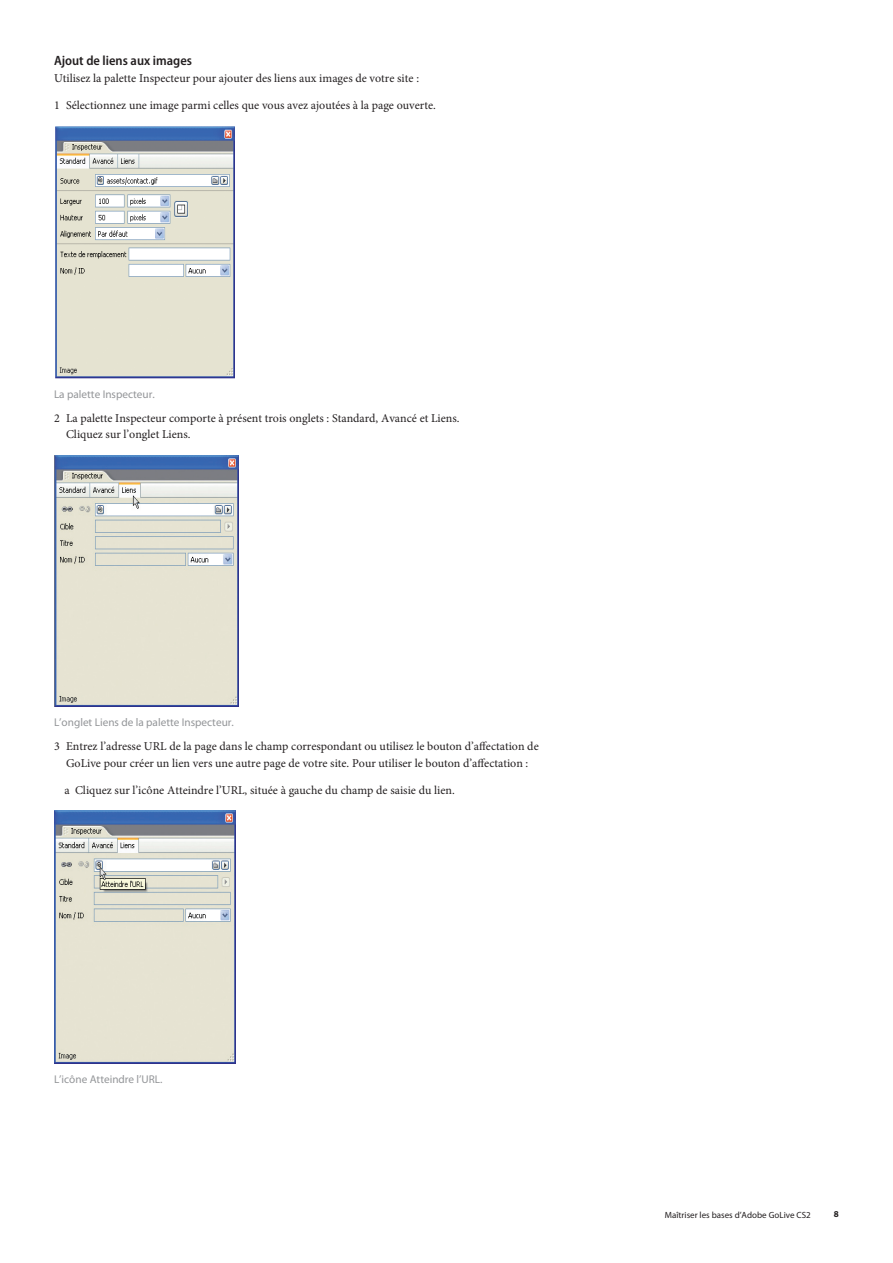
<style>
.page{position:relative;width:893px;height:1263px;background:#fff}
.page>*{position:absolute;margin:0;border:0;box-sizing:border-box;transform-origin:0 0}
.Text__Subhead{font:600 semi-condensed 13.5px "Myriad Pro";color:#231f20}
.Text__Bulleted_List{font:12px/16.5px "Minion Pro";color:#231f20}
.Text__Bulleted_Text{font:12px "Minion Pro";color:#231f20}
.Text{font:12px "Minion Pro";color:#231f20}
.t1{font:11.25px "Myriad Pro";color:#939598}
.t2{font:9px "Myriad Pro";color:#231f20}
</style>
<div class="page">
<img style="left:55px;top:126px;width:180px;height:252px">
<img style="left:54px;top:455px;width:184px;height:252px">
<img style="left:54px;top:810px;width:181px;height:253px">
<p class="Text__Subhead" style="left:54px;top:53px;width:139px">Ajout de liens aux images</p>
<p class="Text" style="left:54px;top:70px;width:367px">Utilisez la palette Inspecteur pour ajouter des liens aux images de votre site :</p>
<p class="Text__Bulleted_List" style="left:54px;top:97px;width:383px">1 Sélectionnez une image parmi celles que vous avez ajoutées à la page ouverte.</p>
<p class="t1" style="left:54px;top:387px;width:102px">La palette Inspecteur.</p>
<p class="Text__Bulleted_List" style="left:66px;top:410px;width:395px;text-indent:-12px">2 La palette Inspecteur comporte à présent trois onglets : Standard, Avancé et Liens.<br>Cliquez sur l’onglet Liens.</p>
<p class="t1" style="left:54px;top:715px;width:181px">L’onglet Liens de la palette Inspecteur.</p>
<p class="Text__Bulleted_List" style="left:54px;top:738px;width:486px;text-align:center">3 Entrez l’adresse URL de la page dans le champ correspondant ou utilisez le bouton d’affectation de<br>GoLive pour créer un lien vers une autre page de votre site. Pour utiliser le bouton d’affectation :</p>
<p class="Text__Bulleted_Text" style="left:64px;top:782px;width:392px">a Cliquez sur l’icône Atteindre l’URL, située à gauche du champ de saisie du lien.</p>
<p class="t1" style="left:54px;top:1072px;width:110px">L’icône Atteindre l’URL.</p>
<p class="t2" style="left:665px;top:1210px;width:147px">Maîtriser les bases d’Adobe GoLive CS2</p>
</div>
